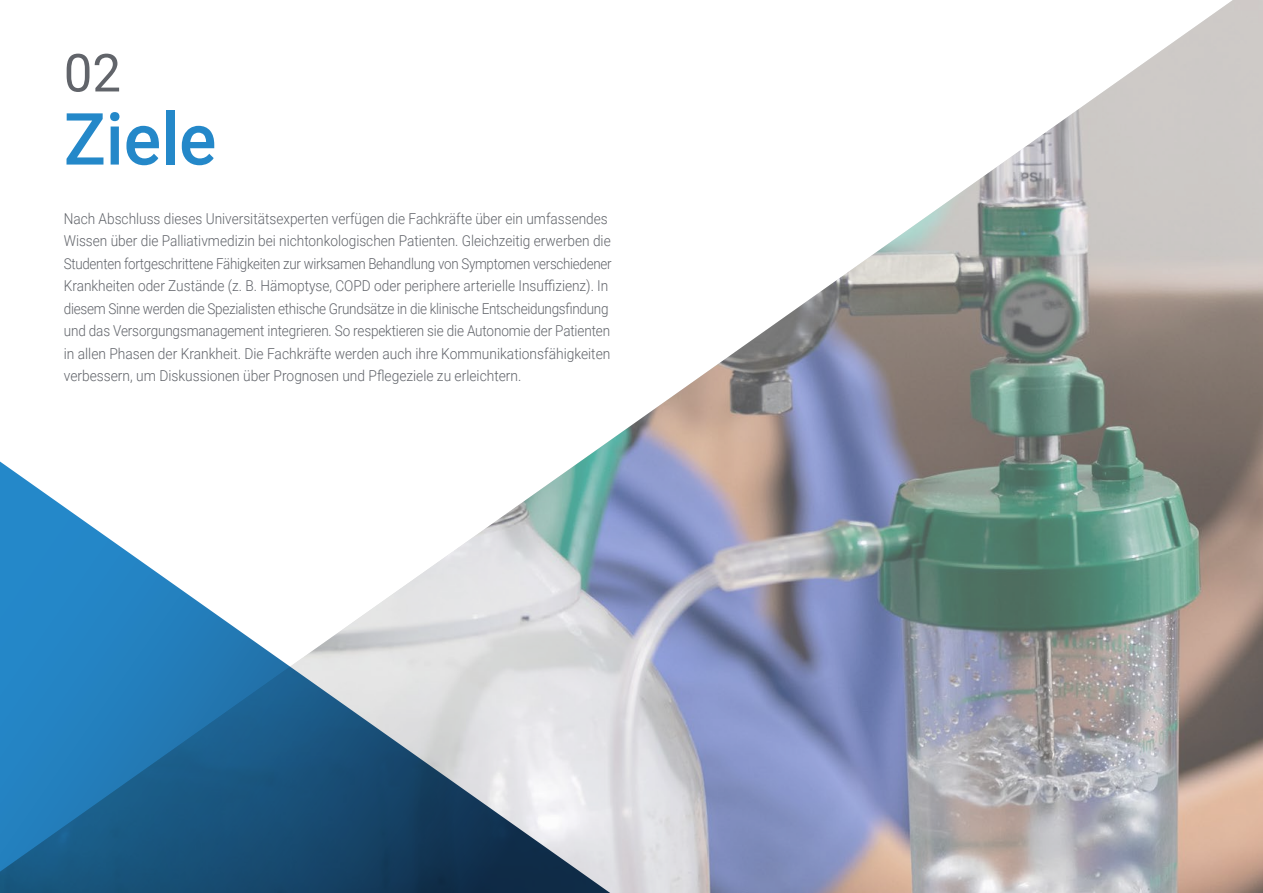
<style>
.page{position:relative;width:1263px;height:893px;background:#fff}
.page>*{position:absolute;margin:0;border:0;box-sizing:border-box;transform-origin:0 0}
.t1{font:500 72px "Roboto";color:#2488c9}
.t2{font:52.5px "Roboto";color:#61646a}
.t3{font:300 15px/22.5px "Roboto";color:#61646a;scale:.91 1}
</style>
<div class="page">
<img style="left:602px;top:0;width:661px;height:893px">
<svg style="left:0;top:446px;width:640px;height:447px"></svg>
<h2 class="t2" style="left:64px;top:36px;width:59px">02</h2>
<h1 class="t1" style="left:64px;top:89px;width:154px">Ziele</h1>
<p class="t3" style="left:64px;top:207px;width:603px">Nach Abschluss dieses Universitätsexperten verfügen die Fachkräfte über ein umfassendes Wissen über die Palliativmedizin bei nichtonkologischen Patienten. Gleichzeitig erwerben die Studenten fortgeschrittene Fähigkeiten zur wirksamen Behandlung von Symptomen verschiedener Krankheiten oder Zustände (z. B. Hämoptyse, COPD oder periphere arterielle Insuffizienz). In diesem Sinne werden die Spezialisten ethische Grundsätze in die klinische Entscheidungsfindung und das Versorgungsmanagement integrieren. So respektieren sie die Autonomie der Patienten in allen Phasen der Krankheit. Die Fachkräfte werden auch ihre Kommunikationsfähigkeiten verbessern, um Diskussionen über Prognosen und Pflegeziele zu erleichtern.</p>
</div>
